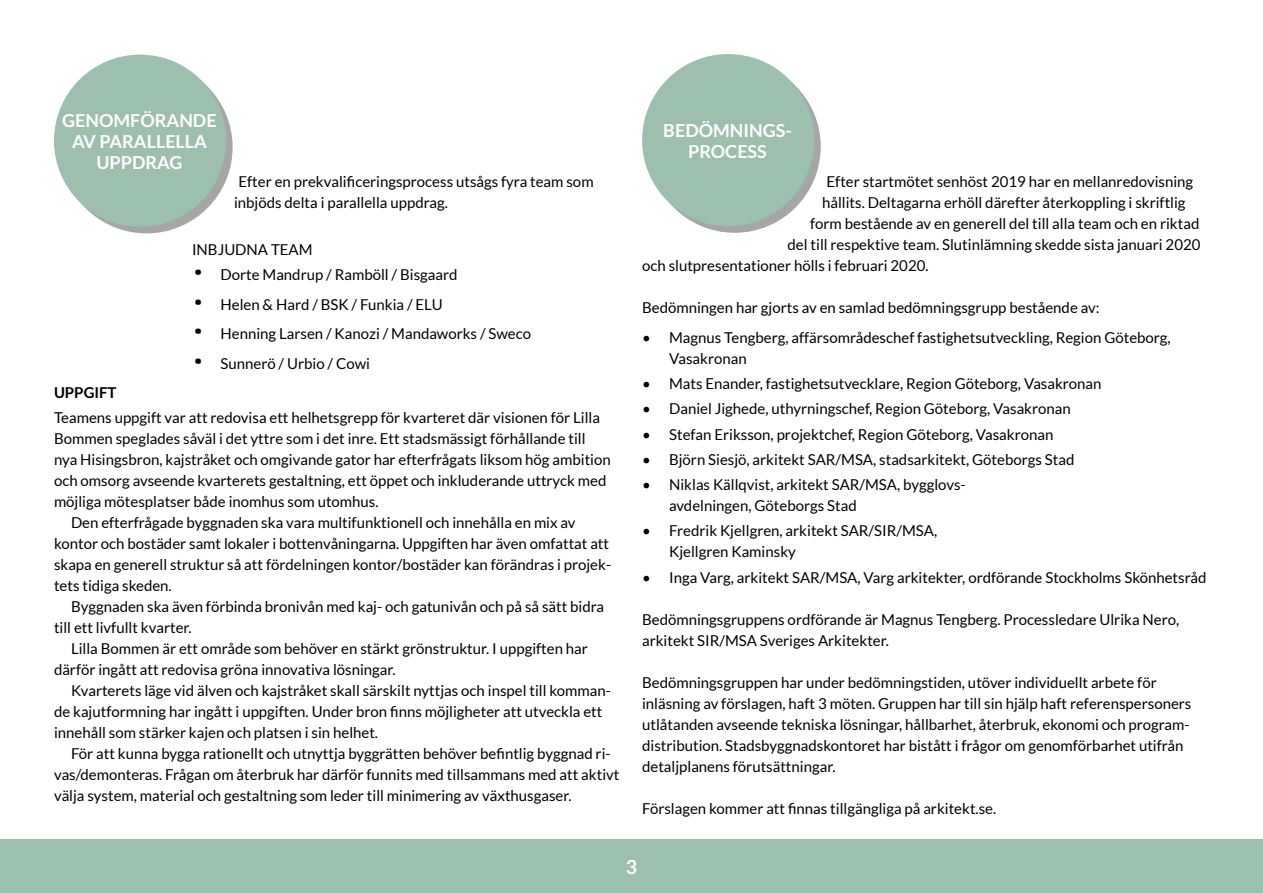
<style>
.page{position:relative;width:1263px;height:893px;background:#fff}
.page>*{position:absolute;margin:0;border:0;box-sizing:border-box;transform-origin:0 0}
.t1{font:700 19.5px "Lato";color:#fff}
.t2{font:700 18px/21px "Lato";color:#fff;text-align:center}
.t3{font:15px/21px "Lato";color:#000}
.t4{font:700 15px "Lato";color:#000}
.s1{font-family:"Risbyle 2016 beta 03 Regular";font-size:24px}
</style>
<div class="page">
<div style="left:0;top:839px;width:1263px;height:54px;background:#9dbfad"></div>
<svg style="left:60px;top:61px;width:173px;height:172px;background:#a8a9a9"></svg>
<div style="left:54px;top:55px;width:172px;height:172px;background:#9dbfad;border-radius:50%"></div>
<svg style="left:648px;top:61px;width:173px;height:172px;background:#a9abaa"></svg>
<div style="left:642px;top:54px;width:172px;height:172px;background:#9dbfad;border-radius:50%"></div>
<p class="t2" style="left:62px;top:110px;width:156px">GENOMFÖRANDE<br>AV PARALLELLA<br>UPPDRAG</p>
<p class="t2" style="left:663px;top:120px;width:130px">BEDÖMNINGS-<br>PROCESS</p>
<p class="t3" style="left:234px;top:171px;width:361px;text-indent:4px">Efter en prekvalificeringsprocess utsågs fyra team som inbjöds delta i parallella uppdrag.</p>
<p class="t3" style="left:192px;top:239px;width:122px">INBJUDNA TEAM</p>
<p class="t3" style="left:194px;top:264px;width:265px"><span class="s1">•</span> Dorte Mandrup / Ramböll / Bisgaard</p>
<p class="t3" style="left:194px;top:293px;width:251px"><span class="s1">•</span> Helen &amp; Hard / BSK / Funkia / ELU</p>
<p class="t3" style="left:194px;top:323px;width:339px"><span class="s1">•</span> Henning Larsen / Kanozi / Mandaworks / Sweco</p>
<p class="t3" style="left:194px;top:352px;width:178px"><span class="s1">•</span> Sunnerö / Urbio / Cowi</p>
<p class="t4" style="left:54px;top:384px;width:64px">UPPGIFT</p>
<p class="t3" style="left:54px;top:407px;width:547px">Teamens uppgift var att redovisa ett helhetsgrepp för kvarteret där visionen för Lilla</p>
<p class="t3" style="left:54px;top:428px;width:533px">Bommen speglades såväl i det yttre som i det inre. Ett stadsmässigt förhållande till</p>
<p class="t3" style="left:54px;top:449px;width:558px">nya Hisingsbron, kajstråket och omgivande gator har efterfrågats liksom hög ambition</p>
<p class="t3" style="left:54px;top:470px;width:554px">och omsorg avseende kvarterets gestaltning, ett öppet och inkluderande uttryck med</p>
<p class="t3" style="left:54px;top:491px;width:326px">möjliga mötesplatser både inomhus som utomhus.</p>
<p class="t3" style="left:71px;top:512px;width:506px">Den efterfrågade byggnaden ska vara multifunktionell och innehålla en mix av</p>
<p class="t3" style="left:54px;top:533px;width:557px">kontor och bostäder samt lokaler i bottenvåningarna. Uppgiften har även omfattat att</p>
<p class="t3" style="left:54px;top:554px;width:559px">skapa en generell struktur så att fördelningen kontor/bostäder kan förändras i projek-</p>
<p class="t3" style="left:54px;top:575px;width:119px">tets tidiga skeden.</p>
<p class="t3" style="left:71px;top:596px;width:535px">Byggnaden ska även förbinda bronivån med kaj- och gatunivån och på så sätt bidra</p>
<p class="t3" style="left:54px;top:617px;width:139px">till ett livfullt kvarter.</p>
<p class="t3" style="left:71px;top:638px;width:518px">Lilla Bommen är ett område som behöver en stärkt grönstruktur. I uppgiften har</p>
<p class="t3" style="left:54px;top:659px;width:343px">därför ingått att redovisa gröna innovativa lösningar.</p>
<p class="t3" style="left:71px;top:680px;width:541px">Kvarterets läge vid älven och kajstråket skall särskilt nyttjas och inspel till komman-</p>
<p class="t3" style="left:54px;top:701px;width:550px">de kajutformning har ingått i uppgiften. Under bron finns möjligheter att utveckla ett</p>
<p class="t3" style="left:54px;top:722px;width:326px">innehåll som stärker kajen och platsen i sin helhet.</p>
<p class="t3" style="left:71px;top:743px;width:541px">För att kunna bygga rationellt och utnyttja byggrätten behöver befintlig byggnad ri-</p>
<p class="t3" style="left:54px;top:764px;width:567px">vas/demonteras. Frågan om återbruk har därför funnits med tillsammans med att aktivt</p>
<p class="t3" style="left:54px;top:785px;width:519px">välja system, material och gestaltning som leder till minimering av växthusgaser.</p>
<p class="t3" style="left:826px;top:171px;width:368px">Efter startmötet senhöst 2019 har en mellanredovisning</p>
<p class="t3" style="left:822px;top:192px;width:365px">hållits. Deltagarna erhöll därefter återkoppling i skriftlig</p>
<p class="t3" style="left:810px;top:213px;width:391px">form bestående av en generell del till alla team och en riktad</p>
<p class="t3" style="left:787px;top:234px;width:414px">del till respektive team. Slutinlämning skedde sista januari 2020</p>
<p class="t3" style="left:642px;top:255px;width:288px">och slutpresentationer hölls i februari 2020.</p>
<p class="t3" style="left:642px;top:297px;width:459px">Bedömningen har gjorts av en samlad bedömningsgrupp bestående av:</p>
<p class="t3" style="left:669px;top:327px;width:503px;text-indent:-27px">• Magnus Tengberg, affärsområdeschef fastighetsutveckling, Region Göteborg,<br>Vasakronan</p>
<p class="t3" style="left:642px;top:373px;width:461px">• Mats Enander, fastighetsutvecklare, Region Göteborg, Vasakronan</p>
<p class="t3" style="left:642px;top:398px;width:430px">• Daniel Jighede, uthyrningschef, Region Göteborg, Vasakronan</p>
<p class="t3" style="left:642px;top:424px;width:413px">• Stefan Eriksson, projektchef, Region Göteborg, Vasakronan</p>
<p class="t3" style="left:642px;top:449px;width:434px">• Björn Siesjö, arkitekt SAR/MSA, stadsarkitekt, Göteborgs Stad</p>
<p class="t3" style="left:669px;top:474px;width:298px;text-indent:-27px">• Niklas Källqvist, arkitekt SAR/MSA, bygglovs&shy;avdelningen, Göteborgs Stad</p>
<p class="t3" style="left:669px;top:520px;width:270px;text-indent:-27px">• Fredrik Kjellgren, arkitekt SAR/SIR/MSA,<br>Kjellgren Kaminsky</p>
<p class="t3" style="left:642px;top:567px;width:566px">• Inga Varg, arkitekt SAR/MSA, Varg arkitekter, ordförande Stockholms Skönhetsråd</p>
<p class="t3" style="left:642px;top:609px;width:539px">Bedömningsgruppens ordförande är Magnus Tengberg. Processledare Ulrika Nero, arkitekt SIR/MSA Sveriges Arkitekter.</p>
<p class="t3" style="left:642px;top:672px;width:551px">Bedömningsgruppen har under bedömningstiden, utöver individuellt arbete för inläsning av förslagen, haft 3 möten. Gruppen har till sin hjälp haft referenspersoners utlåtanden avseende tekniska lösningar, hållbarhet, återbruk, ekonomi och program&shy;distribution. Stadsbyggnadskontoret har bistått i frågor om genomförbarhet utifrån detaljplanens förutsättningar.</p>
<p class="t3" style="left:642px;top:798px;width:356px">Förslagen kommer att finnas tillgängliga på arkitekt.se.</p>
<h1 class="t1" style="left:626px;top:855px;width:13px">3</h1>
</div>
